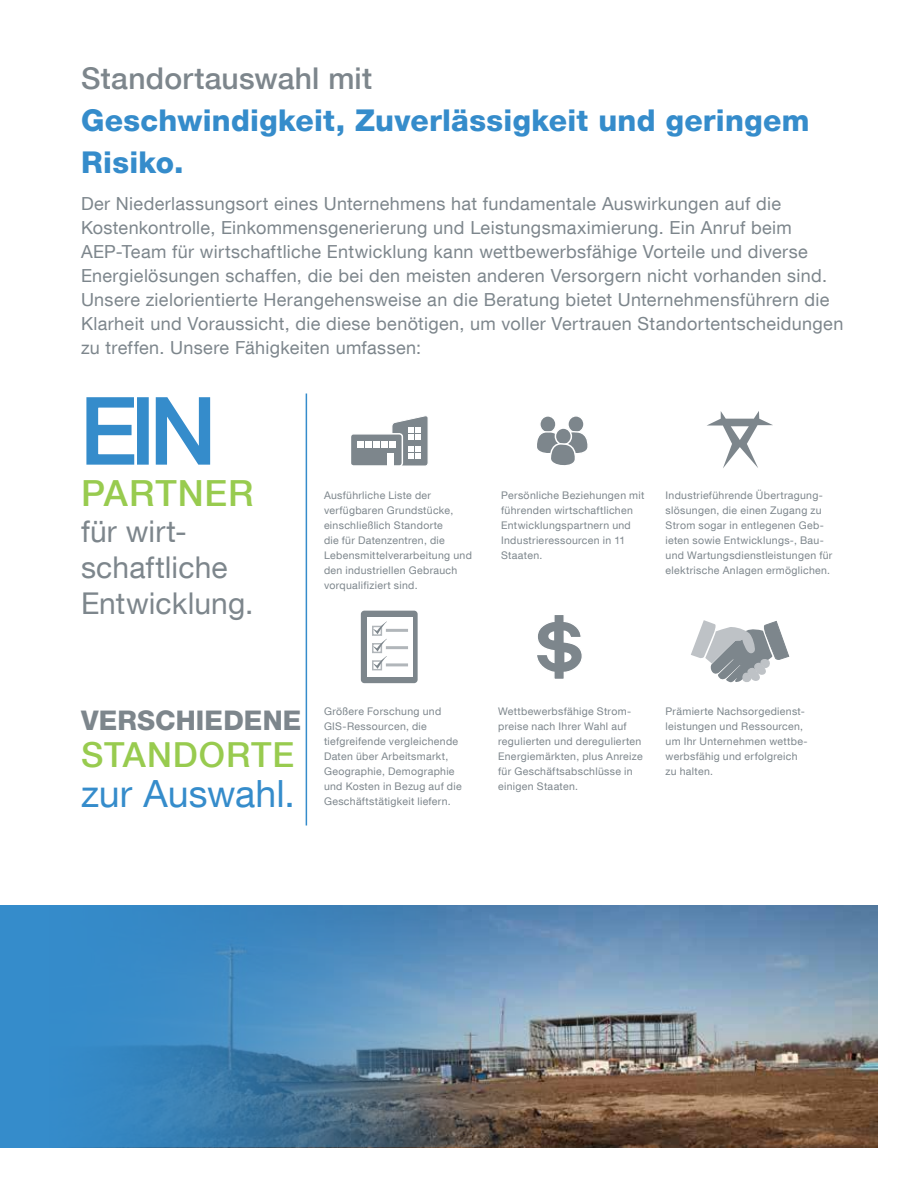
<style>
.page{position:relative;width:918px;height:1188px;background:#fff}
.page>*{position:absolute;margin:0;border:0;box-sizing:border-box;transform-origin:0 0}
.t1{font:90px "Helvetica Neue W01 55 Roman";color:#358ccb}
.t2{font:37.5px "Helvetica Neue W01 55 Roman";color:#358ccb}
.t3{font:500 36px "Helvetica Neue W01 65";letter-spacing:.025em;color:#98cb4f}
.t4{font:500 34.5px "Helvetica Neue W01 65";letter-spacing:.025em;color:#98cb4f}
.t5{font:800 30px/42px "Helvetica Neue W01 85";letter-spacing:.01em;color:#358ccb}
.t6{font:30px/36px "Helvetica Neue W01 55 Roman";letter-spacing:.005em;color:#7d868c}
.t7{font:500 30px "Helvetica Neue W01 65";letter-spacing:.01em;color:#7d868c}
.t8{font:800 27px "Helvetica Neue W01 85";letter-spacing:.01em;color:#7d868c}
.t9{font:18px/24px "Helvetica Neue W01 55 Roman";letter-spacing:.02em;color:#7d868c}
.t10{font:10.5px/15px "Helvetica Neue W01 55 Roman";letter-spacing:.03em;color:#7d868c}
</style>
<div class="page">
<svg style="left:86px;top:397px;width:49px;height:68px"></svg>
<div style="left:137px;top:397px;width:12px;height:68px;border:3px solid #358ccb"></div>
<svg style="left:155px;top:397px;width:56px;height:68px"></svg>
<svg style="left:537px;top:615px;width:45px;height:64px"></svg>
<div style="left:540px;top:416px;width:16px;height:17px;background:#7d868c;border-radius:50%"></div>
<div style="left:539px;top:415px;width:18px;height:18px;border:1px solid #fff;border-radius:50%"></div>
<div style="left:568px;top:416px;width:16px;height:17px;background:#7d868c;border-radius:50%"></div>
<div style="left:567px;top:415px;width:18px;height:18px;border:1px solid #fff;border-radius:50%"></div>
<div style="left:554px;top:427px;width:18px;height:19px;border:2px solid #fff;border-radius:50%"></div>
<svg style="left:537px;top:428px;width:51px;height:38px"></svg>
<svg style="left:707px;top:411px;width:66px;height:57px"></svg>
<div style="left:350px;top:434px;width:52px;height:32px;background:#7d868c;border-radius:3px"></div>
<div style="left:350px;top:433px;width:53px;height:34px;border:2px solid #fff;border-radius:3px"></div>
<svg style="left:358px;top:442px;width:6px;height:6px"></svg>
<div style="left:365px;top:442px;width:7px;height:6px;background:#fff"></div>
<svg style="left:373px;top:416px;width:55px;height:50px"></svg>
<div style="left:361px;top:611px;width:57px;height:72px;background:#7d868c;border-radius:4px"></div>
<div style="left:367px;top:617px;width:45px;height:59px;background:#fff"></div>
<div style="left:372px;top:626px;width:10px;height:10px;border:2px solid #b1b6ba"></div>
<div style="left:386px;top:629px;width:22px;height:3px;border:2px solid #b1b6ba"></div>
<div style="left:372px;top:643px;width:10px;height:10px;border:2px solid #b1b6ba"></div>
<div style="left:386px;top:646px;width:22px;height:3px;border:2px solid #b1b6ba"></div>
<div style="left:372px;top:660px;width:10px;height:10px;border:2px solid #b1b6ba"></div>
<div style="left:386px;top:663px;width:22px;height:3px;border:2px solid #b1b6ba"></div>
<svg style="left:373px;top:621px;width:34px;height:48px"></svg>
<svg style="left:691px;top:620px;width:99px;height:63px"></svg>
<hr style="left:306px;top:394px;width:1px;height:432px;background:#358ccb">
<img style="left:454px;top:905px;width:424px;height:242px">
<svg style="left:0;top:906px;width:565px;height:241px;background:#4d84ae"></svg>
<h3 class="t7" style="left:81px;top:60px;width:293px">Standortauswahl mit</h3>
<h3 class="t5" style="left:81px;top:99px;width:730px">Geschwindigkeit, Zuverlässigkeit und geringem<br>Risiko.</h3>
<p class="t9" style="left:81px;top:192px;width:764px">Der Niederlassungsort eines Unternehmens hat fundamentale Auswirkungen auf die Kostenkontrolle, Einkommensgenerierung und Leistungsmaximierung. Ein Anruf beim AEP-Team für wirtschaftliche Entwicklung kann wettbewerbsfähige Vorteile und diverse Energielösungen schaffen, die bei den meisten anderen Versorgern nicht vorhanden sind.<br>Unsere zielorientierte Herangehensweise an die Beratung bietet Unternehmensführern die Klarheit und Voraussicht, die diese benötigen, um voller Vertrauen Standortentscheidungen zu treffen. Unsere Fähigkeiten umfassen:</p>
<h1 class="t1" style="left:81px;top:375px;width:136px">EIN</h1>
<h3 class="t3" style="left:81px;top:472px;width:174px">PARTNER</h3>
<h3 class="t6" style="left:81px;top:513px;width:174px">für wirt&shy;schaftliche<br>Entwicklung.</h3>
<p class="t10" style="left:324px;top:487px;width:149px">Ausführliche Liste der verfügbaren Grundstücke, einschließlich Standorte<br>die für Datenzentren, die<br>Lebensmittelverarbeitung und den industriellen Gebrauch vorqualifiziert sind.</p>
<p class="t10" style="left:501px;top:487px;width:145px">Persönliche Beziehungen mit führenden wirtschaftlichen<br>Entwicklungspartnern und<br>Industrieressourcen in 11<br>Staaten.</p>
<p class="t10" style="left:666px;top:487px;width:168px">Industrieführende Übertragung&shy;slösungen, die einen Zugang zu Strom sogar in entlegenen Geb&shy;ieten sowie Entwicklungs-, Bau&shy;und Wartungsdienstleistungen für elektrische Anlagen ermöglichen.</p>
<h3 class="t8" style="left:81px;top:705px;width:222px">VERSCHIEDENE</h3>
<h3 class="t4" style="left:81px;top:734px;width:215px">STANDORTE</h3>
<h2 class="t2" style="left:81px;top:770px;width:215px">zur Auswahl.</h2>
<p class="t10" style="left:324px;top:703px;width:139px">Größere Forschung und<br>GIS-Ressourcen, die tiefgreifende vergleichende<br>Daten über Arbeitsmarkt,<br>Geographie, Demographie und Kosten in Bezug auf die<br>Geschäftstätigkeit liefern.</p>
<p class="t10" style="left:666px;top:703px;width:143px">Prämierte Nachsorgedienst&shy;leistungen und Ressourcen, um Ihr Unternehmen wettbe&shy;werbsfähig und erfolgreich zu halten.</p>
<p class="t10" style="left:498px;top:703px;width:146px">Wettbewerbsfähige Strom&shy;preise nach Ihrer Wahl auf regulierten und deregulierten<br>Energiemärkten, plus Anreize für Geschäftsabschlüsse in einigen Staaten.</p>
</div>
